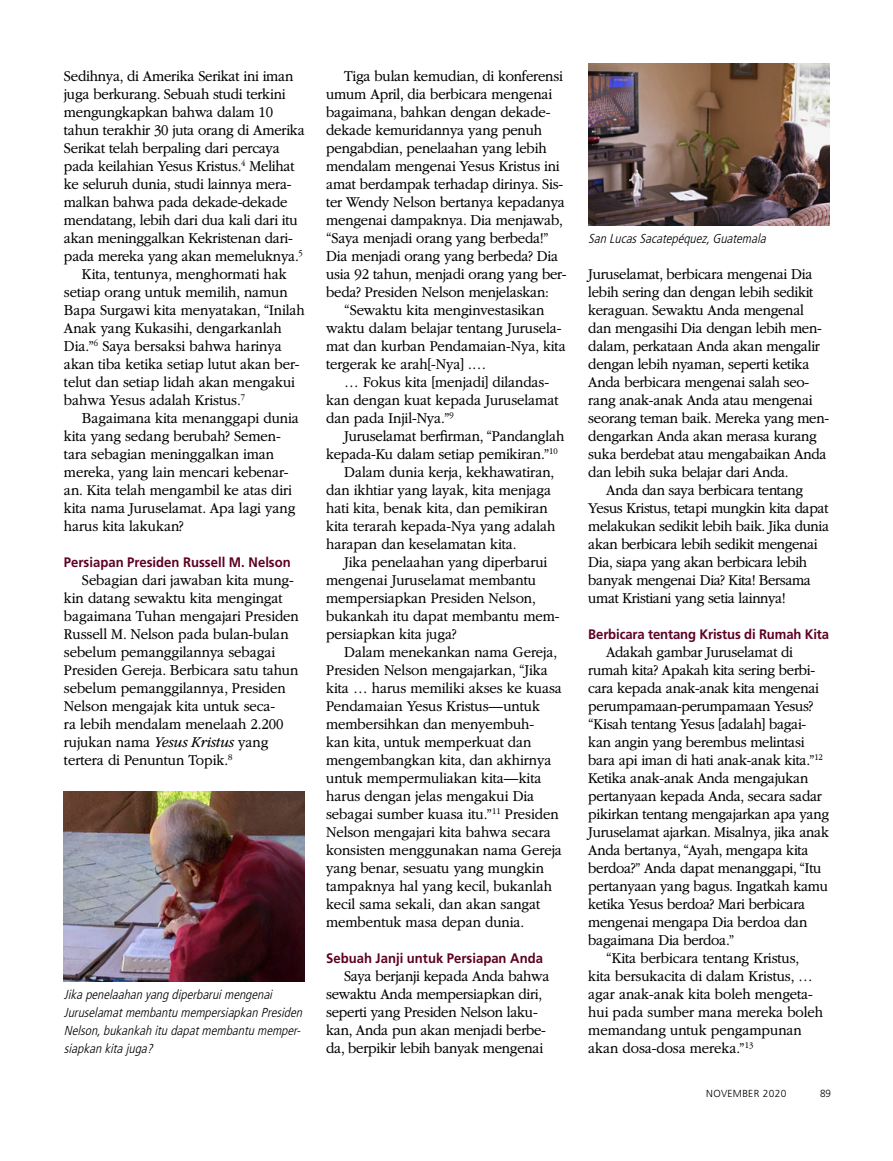
<style>
.page{position:relative;width:893px;height:1161px;background:#fff}
.page>*{position:absolute;margin:0;border:0;box-sizing:border-box;transform-origin:0 0}
.ARTCL_para{font:300 15.75px/18px "Garamondlds Lat Plus";letter-spacing:-.015em;color:#000;scale:.95 1}
.TOPIC-1_title{font:700 13.8px "Frutigerlds Lat";color:#5d0024;scale:.95 1}
.New_FrutigerLight_Ca{font:italic 300 condensed 13.05px/18px "Frutigerlds Lat";color:#000}
.t1{font:300 10.35px "Frutigerlds Lat";color:#000;scale:.95 1}
.t2{font:300 10.2px "Frutigerlds Lat";letter-spacing:.03em;color:#000}
.s1{font-style:italic}
</style>
<div class="page">
<img style="left:64px;top:791px;width:241px;height:190px">
<img style="left:588px;top:64px;width:241px;height:161px">
<p class="ARTCL_para" style="left:64px;top:67px;width:255px">Sedihnya, di Amerika Serikat ini iman juga berkurang. Sebuah studi terkini mengungkapkan bahwa dalam 10 tahun terakhir 30 juta orang di Amerika Serikat telah berpaling dari percaya pada keilahian Yesus Kristus.<sup>4</sup> Melihat ke seluruh dunia, studi lainnya mera&shy;malkan bahwa pada dekade-dekade mendatang, lebih dari dua kali dari itu akan meninggalkan Kekristenan dari&shy;pada mereka yang akan memeluknya.<sup>5</sup></p>
<p class="ARTCL_para" style="left:64px;top:265px;width:255px;text-indent:18px">Kita, tentunya, menghormati hak setiap orang untuk memilih, namun Bapa Surgawi kita menyatakan, “Inilah Anak yang Kukasihi, dengarkanlah Dia.”<sup>6</sup> Saya bersaksi bahwa harinya akan tiba ketika setiap lutut akan ber&shy;telut dan setiap lidah akan mengakui bahwa Yesus adalah Kristus.<sup>7</sup></p>
<p class="ARTCL_para" style="left:64px;top:409px;width:249px;text-indent:18px">Bagaimana kita menanggapi dunia kita yang sedang berubah? Semen&shy;tara sebagian meninggalkan iman mereka, yang lain mencari kebenar&shy;an. Kita telah mengambil ke atas diri kita nama Juruselamat. Apa lagi yang harus kita lakukan?</p>
<p class="TOPIC-1_title" style="left:64px;top:552px;width:240px">Persiapan Presiden Russell M. Nelson</p>
<p class="ARTCL_para" style="left:64px;top:571px;width:249px;text-indent:18px">Sebagian dari jawaban kita mung&shy;kin datang sewaktu kita mengingat bagaimana Tuhan mengajari Presiden Russell M. Nelson pada bulan-bulan sebelum pemanggilannya sebagai Presiden Gereja. Berbicara satu tahun sebelum pemanggilannya, Presiden Nelson mengajak kita untuk seca-<br>ra lebih mendalam menelaah 2.200 rujukan nama <span class="s1">Yesus Kristus</span> yang tertera di Penuntun Topik.<sup>8</sup></p>
<p class="New_FrutigerLight_Ca" style="left:64px;top:985px;width:240px">Jika penelaahan yang diperbarui mengenai Juruselamat membantu mempersiapkan Presiden Nelson, bukankah itu dapat membantu memper&shy;siapkan kita juga?</p>
<p class="ARTCL_para" style="left:326px;top:67px;width:255px;text-indent:18px">Tiga bulan kemudian, di konferensi umum April, dia berbicara mengenai bagaimana, bahkan dengan dekade&shy;dekade kemuridannya yang penuh pengabdian, penelaahan yang lebih mendalam mengenai Yesus Kristus ini amat berdampak terhadap dirinya. Sis&shy;ter Wendy Nelson bertanya kepadanya mengenai dampaknya. Dia menjawab, “Saya menjadi orang yang berbeda!” Dia menjadi orang yang berbeda? Dia usia 92 tahun, menjadi orang yang ber&shy;beda? Presiden Nelson menjelaskan:</p>
<p class="ARTCL_para" style="left:326px;top:301px;width:254px;text-indent:18px">“Sewaktu kita menginvestasikan waktu dalam belajar tentang Jurusela&shy;mat dan kurban Pendamaian-Nya, kita tergerak ke arah[-Nya] .…</p>
<p class="ARTCL_para" style="left:326px;top:373px;width:246px;text-indent:18px">… Fokus kita [menjadi] dilandas&shy;kan dengan kuat kepada Juruselamat dan pada Injil-Nya.”<sup>9</sup></p>
<p class="ARTCL_para" style="left:326px;top:427px;width:252px;text-indent:18px">Juruselamat berfirman, “Pandanglah kepada-Ku dalam setiap pemikiran.”<sup>10</sup></p>
<p class="ARTCL_para" style="left:326px;top:463px;width:243px;text-indent:18px">Dalam dunia kerja, kekhawatiran, dan ikhtiar yang layak, kita menjaga hati kita, benak kita, dan pemikiran kita terarah kepada-Nya yang adalah harapan dan keselamatan kita.</p>
<p class="ARTCL_para" style="left:326px;top:553px;width:247px;text-indent:18px">Jika penelaahan yang diperbarui mengenai Juruselamat membantu mempersiapkan Presiden Nelson, bukankah itu dapat membantu mem&shy;persiapkan kita juga?</p>
<p class="ARTCL_para" style="left:326px;top:643px;width:250px;text-indent:18px">Dalam menekankan nama Gereja, Presiden Nelson mengajarkan, “Jika kita … harus memiliki akses ke kuasa Pendamaian Yesus Kristus—untuk membersihkan dan menyembuh-<br>kan kita, untuk memperkuat dan mengembangkan kita, dan akhirnya untuk mempermuliakan kita—kita harus dengan jelas mengakui Dia sebagai sumber kuasa itu.”<sup>11</sup> Presiden Nelson mengajari kita bahwa secara konsisten menggunakan nama Gereja yang benar, sesuatu yang mungkin tampaknya hal yang kecil, bukanlah kecil sama sekali, dan akan sangat membentuk masa depan dunia.</p>
<p class="TOPIC-1_title" style="left:326px;top:948px;width:230px">Sebuah Janji untuk Persiapan Anda</p>
<p class="ARTCL_para" style="left:326px;top:967px;width:237px;text-indent:18px">Saya berjanji kepada Anda bahwa sewaktu Anda mempersiapkan diri, seperti yang Presiden Nelson laku&shy;kan, Anda pun akan menjadi berbe&shy;da, berpikir lebih banyak mengenai</p>
<p class="New_FrutigerLight_Ca" style="left:588px;top:229px;width:179px">San Lucas Sacatepéquez, Guatemala</p>
<p class="ARTCL_para" style="left:588px;top:265px;width:255px">Juruselamat, berbicara mengenai Dia lebih sering dan dengan lebih sedikit keraguan. Sewaktu Anda mengenal dan mengasihi Dia dengan lebih men&shy;dalam, perkataan Anda akan mengalir dengan lebih nyaman, seperti ketika Anda berbicara mengenai salah seo&shy;rang anak-anak Anda atau mengenai seorang teman baik. Mereka yang men&shy;dengarkan Anda akan merasa kurang suka berdebat atau mengabaikan Anda dan lebih suka belajar dari Anda.</p>
<p class="ARTCL_para" style="left:588px;top:481px;width:255px;text-indent:18px">Anda dan saya berbicara tentang Yesus Kristus, tetapi mungkin kita dapat melakukan sedikit lebih baik. Jika dunia akan berbicara lebih sedikit mengenai Dia, siapa yang akan berbicara lebih banyak mengenai Dia? Kita! Bersama umat Kristiani yang setia lainnya!</p>
<p class="TOPIC-1_title" style="left:588px;top:624px;width:255px">Berbicara tentang Kristus di Rumah Kita</p>
<p class="ARTCL_para" style="left:588px;top:643px;width:255px;text-indent:18px">Adakah gambar Juruselamat di rumah kita? Apakah kita sering berbi&shy;cara kepada anak-anak kita mengenai perumpamaan-perumpamaan Yesus? “Kisah tentang Yesus [adalah] bagai&shy;kan angin yang berembus melintasi bara api iman di hati anak-anak kita.”<sup>12<br></sup>Ketika anak-anak Anda mengajukan pertanyaan kepada Anda, secara sadar pikirkan tentang mengajarkan apa yang Juruselamat ajarkan. Misalnya, jika anak Anda bertanya, “Ayah, mengapa kita berdoa?” Anda dapat menanggapi, “Itu pertanyaan yang bagus. Ingatkah kamu ketika Yesus berdoa? Mari berbicara mengenai mengapa Dia berdoa dan bagaimana Dia berdoa.”</p>
<p class="ARTCL_para" style="left:588px;top:949px;width:249px;text-indent:18px">“Kita berbicara tentang Kristus, kita bersukacita di dalam Kristus, … agar anak-anak kita boleh mengeta&shy;hui pada sumber mana mereka boleh memandang untuk pengampunan akan dosa-dosa mereka.”<sup>13</sup></p>
<p class="t2" style="left:706px;top:1086px;width:82px">NOVEMBER 2020</p>
<p class="t1" style="left:820px;top:1086px;width:13px">89</p>
</div>
